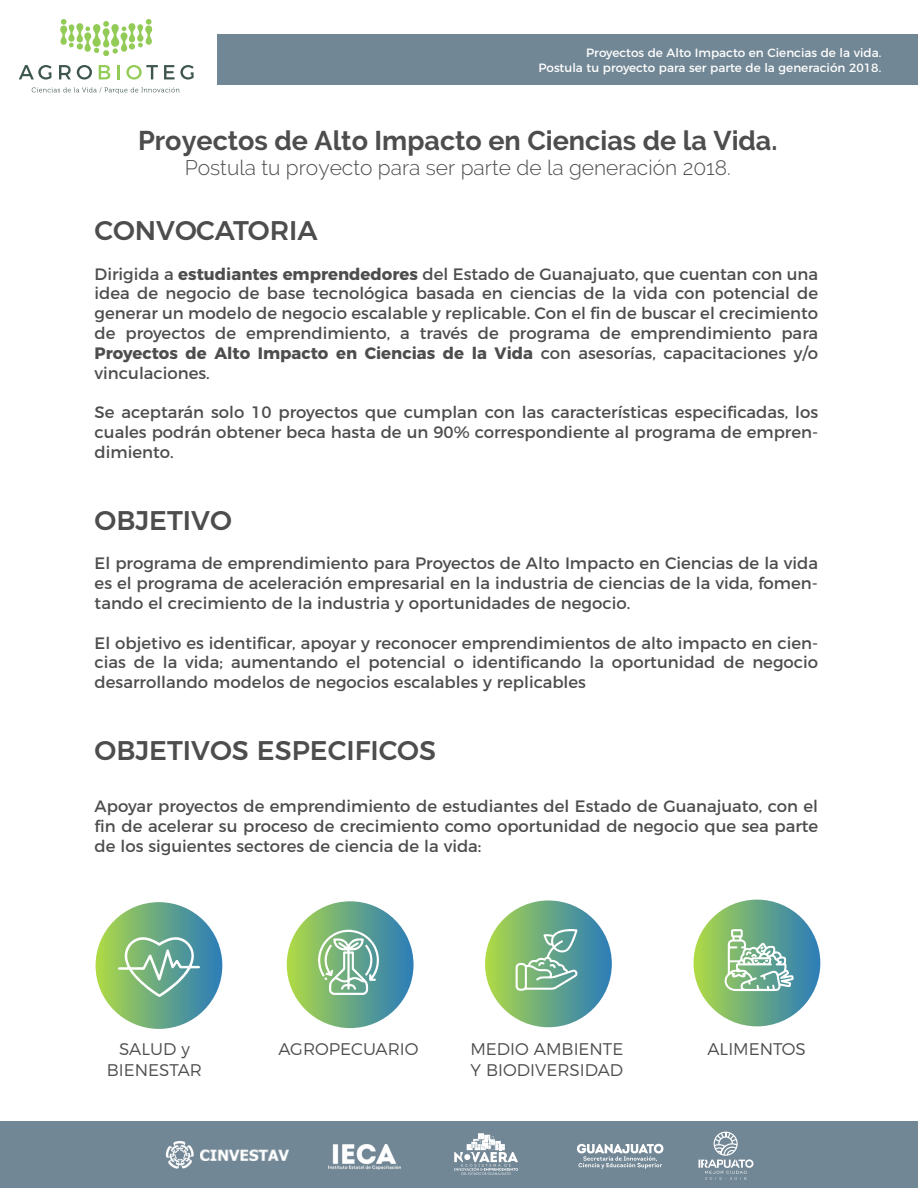
<style>
.page{position:relative;width:918px;height:1188px;background:#fff}
.page>*{position:absolute;margin:0;border:0;box-sizing:border-box;transform-origin:0 0}
.t1{font:700 27px "Raleway";color:#4d4d4d}
.t2{font:500 27px "Montserrat";color:#4d4d4d}
.t3{font:300 21px "Raleway";color:#4d4d4d}
.t4{font:300 16.8px/20.2px "Montserrat";color:#4d4d4d;text-align:center}
.t5{font:16.5px/19.8px "Montserrat";color:#4d4d4d;text-align:justify}
.t6{font:12px/14.4px "Montserrat";color:#fff;text-align:right}
.s1{font-weight:700}
</style>
<div class="page">
<div style="left:0;top:1122px;width:918px;height:66px;background:#728795"></div>
<div style="left:218px;top:34px;width:700px;height:50px;background:#728795"></div>
<div style="left:694px;top:900px;width:126px;height:126px;background:linear-gradient(to right,#acd847,#2a7bbb);border-radius:50%"></div>
<svg style="left:723px;top:929px;width:71px;height:62px"></svg>
<div style="left:96px;top:902px;width:126px;height:127px;background:linear-gradient(to right,#add847,#2b7cbb);border-radius:50%"></div>
<svg style="left:118px;top:937px;width:82px;height:60px;background:#83b797"></svg>
<div style="left:287px;top:901px;width:127px;height:127px;background:linear-gradient(to right,#abd746,#2c7dbe);border-radius:50%"></div>
<svg style="left:318px;top:928px;width:61px;height:67px"></svg>
<div style="left:485px;top:900px;width:127px;height:127px;background:linear-gradient(to right,#aed948,#2a7bbc);border-radius:50%"></div>
<svg style="left:516px;top:929px;width:62px;height:62px;background:#87ba99"></svg>
<svg style="left:60px;top:19px;width:93px;height:37px"></svg>
<svg style="left:32px;top:87px;width:148px;height:7px"></svg>
<svg style="left:19px;top:65px;width:33px;height:15px"></svg>
<svg style="left:59px;top:65px;width:12px;height:14px"></svg>
<svg style="left:77px;top:65px;width:15px;height:15px"></svg>
<svg style="left:99px;top:65px;width:11px;height:14px"></svg>
<hr style="left:117px;top:65px;width:3px;height:14px;background:#93cb57">
<svg style="left:126px;top:65px;width:32px;height:15px"></svg>
<svg style="left:164px;top:65px;width:30px;height:15px"></svg>
<img style="left:329px;top:1144px;width:72px;height:26px">
<svg style="left:454px;top:1133px;width:64px;height:42px"></svg>
<svg style="left:577px;top:1144px;width:87px;height:25px"></svg>
<img style="left:165px;top:1141px;width:29px;height:28px">
<img style="left:201px;top:1149px;width:87px;height:12px">
<svg style="left:699px;top:1132px;width:54px;height:48px"></svg>
<p class="t6" style="left:538px;top:45px;width:344px">Proyectos de Alto Impacto en Ciencias de la vida.<br>Postula tu proyecto para ser parte de la generación 2018.</p>
<h1 class="t1" style="left:138px;top:125px;width:641px">Proyectos de Alto Impacto en Ciencias de la Vida.</h1>
<p class="t3" style="left:185px;top:156px;width:548px">Postula tu proyecto para ser parte de la generación 2018.</p>
<h1 class="t2" style="left:95px;top:209px;width:225px">CONVOCATORIA</h1>
<p class="t5" style="left:95px;top:262px;width:725px">Dirigida a <span class="s1">estudiantes emprendedores</span> del Estado de Guanajuato, que cuentan con una idea de negocio de base tecnológica basada en ciencias de la vida con potencial de generar un modelo de negocio escalable y replicable. Con el fin de buscar el crecimiento de proyectos de emprendimiento, a través de programa de emprendimiento para <span class="s1">Proyectos de Alto Impacto en Ciencias de la Vida</span> con asesorías, capacitaciones y/o vinculaciones.</p>
<p class="t5" style="left:95px;top:401px;width:725px">Se aceptarán solo 10 proyectos que cumplan con las características especificadas, los cuales podrán obtener beca hasta de un 90% correspondiente al programa de empren&shy;dimiento.</p>
<h1 class="t2" style="left:95px;top:498px;width:139px">OBJETIVO</h1>
<p class="t5" style="left:95px;top:552px;width:725px">El programa de emprendimiento para Proyectos de Alto Impacto en Ciencias de la vida es el programa de aceleración empresarial en la industria de ciencias de la vida, fomen&shy;tando el crecimiento de la industria y oportunidades de negocio.</p>
<p class="t5" style="left:95px;top:631px;width:725px">El objetivo es identificar, apoyar y reconocer emprendimientos de alto impacto en cien&shy;cias de la vida; aumentando el potencial o identificando la oportunidad de negocio desarrollando modelos de negocios escalables y replicables</p>
<h1 class="t2" style="left:95px;top:729px;width:343px">OBJETIVOS ESPECIFICOS</h1>
<p class="t5" style="left:95px;top:795px;width:725px">Apoyar proyectos de emprendimiento de estudiantes del Estado de Guanajuato, con el fin de acelerar su proceso de crecimiento como oportunidad de negocio que sea parte de los siguientes sectores de ciencia de la vida:</p>
<p class="t4" style="left:107px;top:1038px;width:97px">SALUD y<br>BIENESTAR</p>
<p class="t4" style="left:279px;top:1038px;width:142px">AGROPECUARIO</p>
<p class="t4" style="left:470px;top:1038px;width:154px;text-align:left">MEDIO AMBIENTE<br>Y BIODIVERSIDAD</p>
<p class="t4" style="left:708px;top:1038px;width:100px">ALIMENTOS</p>
</div>
